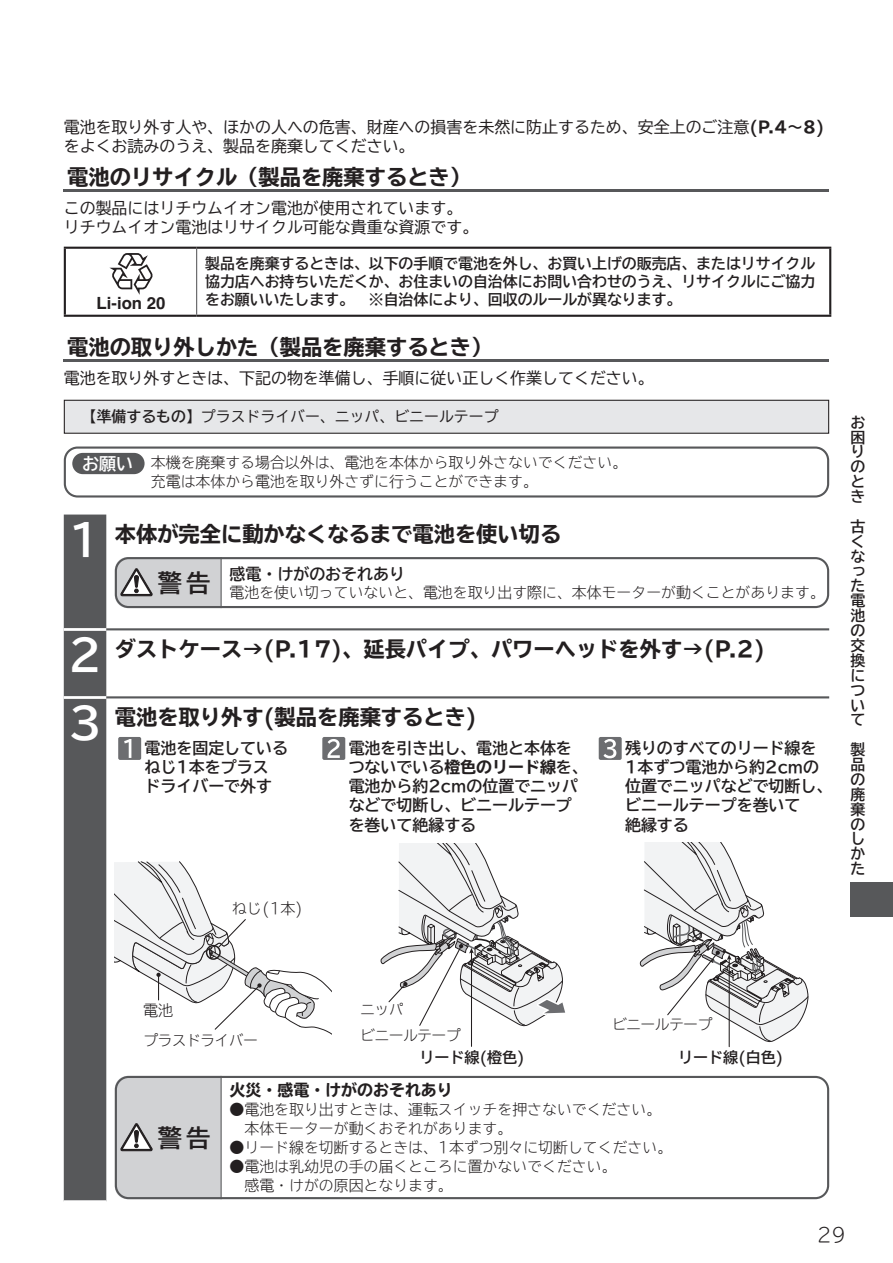
<style>
.page{position:relative;width:893px;height:1263px;background:#fff}
.page>*{position:absolute;margin:0;border:0;box-sizing:border-box;transform-origin:0 0}
.t1{font:24.3px "TBUD Go Std Bold 90 pv RKSJ H";color:#231f20}
.t2{font:700 expanded 21.3px "TBUD Go Std";color:#231f20}
.t3{font:300 19.2px "TBUDR Go Std Super";color:#231f20}
.t4{font:700 16.95px "TBUD Go Std";color:#fff}
.t5{font:700 16.8px "Helvetica";color:#231f20}
.t6{font:15.9px/19.2px "TBUD Go Std";color:#231f20}
.t7{font:700 15.9px/19.2px "TBUD Go Std";color:#231f20}
.t8{font:700 expanded 15.9px "TBUD Go Std";color:#231f20}
.t9{font:15px/30.3px "TBUD Go Std Super Light 90 pv RKSJ H";letter-spacing:-.05em;color:#231f20}
.t10{font:15px "TBUD Go Std Bold 90 pv RKSJ H";color:#231f20}
.t11{font:300 14.85px/19.2px "TBUD Go Std Super";color:#231f20}
.t12{font:700 14.85px/14.9px "TBUD Go Std";color:#231f20}
.t13{font:14.85px "TBUD Go Std";color:#231f20}
.s1{font-weight:700;font-stretch:expanded}
.s2{font-weight:700}
.s3{font-stretch:normal;font-size:42.45px;color:#fff}
.s4{font-stretch:expanded}
</style>
<div class="page">
<div style="left:850px;top:882px;width:43px;height:34px;background:#57585a"></div>
<div style="left:64px;top:514px;width:42px;height:686px;background:#57585a"></div>
<hr style="left:64px;top:628px;width:42px;height:2px;background:#fff">
<hr style="left:64px;top:696px;width:42px;height:2px;background:#fff">
<hr style="left:64px;top:630px;width:42px;height:1px;background:#fff">
<hr style="left:64px;top:698px;width:42px;height:1px;background:#fff">
<hr style="left:106px;top:628px;width:723px;height:2px;background:#57585a">
<hr style="left:106px;top:696px;width:723px;height:2px;background:#57585a">
<svg style="left:115px;top:861px;width:217px;height:174px"></svg>
<div style="left:206px;top:945px;width:15px;height:15px;border:2px solid #231f20;border-radius:50%"></div>
<hr style="left:64px;top:359px;width:765px;height:2px;background:#57585a">
<hr style="left:64px;top:189px;width:765px;height:2px;background:#57585a">
<hr style="left:64px;top:247px;width:133px;height:2px;background:#231f20">
<hr style="left:64px;top:249px;width:2px;height:66px;background:#231f20">
<hr style="left:197px;top:247px;width:634px;height:2px;background:#231f20">
<hr style="left:64px;top:315px;width:133px;height:2px;background:#231f20">
<hr style="left:197px;top:315px;width:634px;height:2px;background:#231f20">
<hr style="left:196px;top:249px;width:1px;height:66px;background:#57585a">
<hr style="left:829px;top:249px;width:2px;height:66px;background:#231f20">
<svg style="left:109px;top:253px;width:44px;height:42px"></svg>
<svg style="left:63px;top:399px;width:767px;height:35px;background:#dadadc"></svg>
<div style="left:115px;top:557px;width:714px;height:51px;border:2px solid #57585a;border-radius:13px"></div>
<hr style="left:221px;top:557px;width:1px;height:51px;background:#57585a">
<svg style="left:115px;top:557px;width:106px;height:51px;background:#bebfc1"></svg>
<div style="left:115px;top:1076px;width:714px;height:123px;border:2px solid #57585a;border-radius:13px"></div>
<hr style="left:221px;top:1076px;width:1px;height:123px;background:#57585a">
<svg style="left:115px;top:1076px;width:106px;height:123px;background:#c8c8ca"></svg>
<div style="left:118px;top:737px;width:23px;height:23px;background:#6c6d70;border-radius:2px"></div>
<svg style="left:124px;top:739px;width:7px;height:19px"></svg>
<div style="left:322px;top:737px;width:23px;height:23px;background:#6c6d70;border-radius:2px"></div>
<svg style="left:328px;top:739px;width:12px;height:19px"></svg>
<div style="left:599px;top:737px;width:23px;height:23px;background:#6c6d70;border-radius:2px"></div>
<svg style="left:603px;top:739px;width:13px;height:19px"></svg>
<hr style="left:471px;top:952px;width:1px;height:94px;background:#231f20">
<svg style="left:381px;top:843px;width:185px;height:184px"></svg>
<hr style="left:729px;top:958px;width:1px;height:89px;background:#231f20">
<svg style="left:640px;top:843px;width:169px;height:200px"></svg>
<div style="left:64px;top:446px;width:765px;height:51px;border:2px solid #57585a;border-radius:13px"></div>
<div style="left:72px;top:453px;width:73px;height:21px;background:#57585a;border-radius:11px"></div>
<p class="t6" style="left:64px;top:117px;width:762px">電池を取り外す人や、ほかの人への危害、財産への損害を未然に防止するため、安全上のご注意<span class="s1">(P.4〜8)</span>をよくお読みのうえ、製品を廃棄してください。</p>
<h2 class="t2" style="left:67px;top:165px;width:405px">電池のリサイクル（製品を廃棄するとき）</h2>
<p class="t6" style="left:64px;top:198px;width:416px">この製品にはリチウムイオン電池が使用されています。リチウムイオン電池はリサイクル可能な貴重な資源です。</p>
<p class="t5" style="left:97px;top:289px;width:70px">Li-ion 20</p>
<p class="t12" style="left:205px;top:255px;width:612px;line-height:18px;text-align:justify">製品を廃棄するときは、以下の手順で電池を外し、お買い上げの販売店、またはリサイクル協力店へお持ちいただくか、お住まいの自治体にお問い合わせのうえ、リサイクルにご協力をお願いいたします。　※自治体により、回収のルールが異なります。</p>
<h2 class="t2" style="left:67px;top:335px;width:427px">電池の取り外しかた（製品を廃棄するとき）</h2>
<p class="t6" style="left:64px;top:368px;width:591px">電池を取り外すときは、下-記の物を準備し、手順に従い正しく作業してください。</p>
<p class="t13" style="left:82px;top:405px;width:418px"><span class="s2">【準備するもの】</span>プラスドライバー、ニッパ、ビニールテープ</p>
<p class="t4" style="left:82px;top:450px;width:53px">お願い</p>
<p class="t11" style="left:151px;top:452px;width:478px">本機を廃棄する場合以外は、電池を本体から取り外さないでください。充電は本体から電池を取り外さずに行うことができます。</p>
<h2 class="t2" style="left:68px;top:522px;width:494px"><span class="s3">1</span> 本体が完全に動かなくなるまで電池を使い切る</h2>
<h1 class="t1" style="left:158px;top:563px;width:54px">警告</h1>
<p class="t7" style="left:230px;top:564px;width:177px">感電・けがのおそれあり</p>
<p class="t11" style="left:230px;top:582px;width:589px">電池を使い切っていないと、電池を取り出す際に、本体モーターが動くことがあります｡</p>
<h2 class="t2" style="left:68px;top:637px;width:698px"><span class="s3">2</span> ダストケース→(P.17)、延長パイプ、パワーヘッドを外す→(P.2)</h2>
<h2 class="t2" style="left:68px;top:705px;width:410px"><span class="s3">3</span> 電池を取り外す(製品を廃棄するとき)</h2>
<p class="t7" style="left:145px;top:739px;width:145px">電池を固定しているねじ1本をプラスドライバーで外す</p>
<p class="t7" style="left:349px;top:739px;width:241px">電池を引き出し、電池と本体をつないでいる<span class="s4">橙色のリード線</span>を、電池から約2cmの位置でニッパなどで切断し、ビニールテープを巻いて絶縁する</p>
<p class="t7" style="left:625px;top:739px;width:209px">残りのすべてのリード線を　<br>1本ずつ電池から約2cmの位置でニッパなどで切断し､ビニールテープを巻いて<br>絶縁する</p>
<p class="t9" style="left:232px;top:892px;width:73px">ねじ(1本)</p>
<p class="t12" style="left:850px;top:415px;width:16px">お困りのとき</p>
<p class="t12" style="left:850px;top:519px;width:16px">古くなった電池の交換について</p>
<p class="t12" style="left:850px;top:742px;width:16px;text-align:justify">製品の廃棄のしかた</p>
<p class="t9" style="left:143px;top:995px;width:116px">電池<br>プラスドライバー</p>
<p class="t9" style="left:360px;top:996px;width:102px;line-height:26px">ニッパ<br>ビニールテープ</p>
<p class="t10" style="left:419px;top:1045px;width:107px">リード線(橙色)</p>
<p class="t9" style="left:612px;top:1009px;width:102px">ビニールテープ</p>
<p class="t10" style="left:678px;top:1045px;width:107px">リード線(白色)</p>
<h1 class="t1" style="left:158px;top:1118px;width:54px">警告</h1>
<p class="t8" style="left:230px;top:1081px;width:225px">火災・感電・けがのおそれあり</p>
<p class="t11" style="left:230px;top:1099px;width:433px">●電池を取り出すときは、運転スイッチを押さないでください。　本体モーターが動くおそれがあります。</p>
<p class="t11" style="left:230px;top:1137px;width:444px">●リード線を切断するときは、1本ずつ別々に切断してください。</p>
<p class="t11" style="left:230px;top:1156px;width:388px">●電池は乳幼児の手の届くところに置かないでください。　感電・けがの原因となります。</p>
<p class="t3" style="left:817px;top:1218px;width:30px">29</p>
</div>
